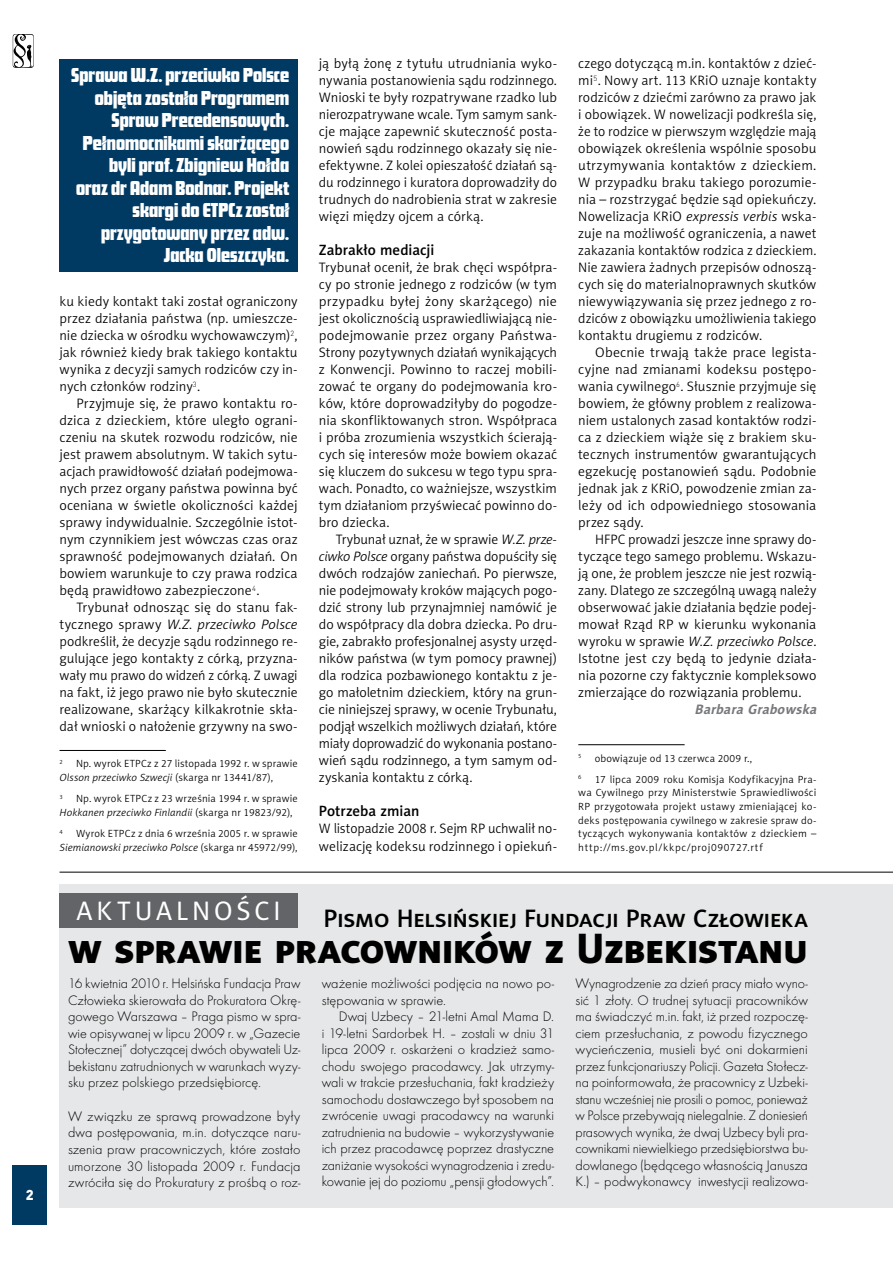
<style>
.page{position:relative;width:893px;height:1263px;background:#fff}
.page>*{position:absolute;margin:0;border:0;box-sizing:border-box;transform-origin:0 0}
.t1{font:42.75px "Naomi Sans EFN Heavy";letter-spacing:-.01em;color:#000}
.t2{font:27px "Naomi Sans EFN";letter-spacing:.145em;color:#fff}
.t3{font:25.5px "Naomi Sans EFN Medium";letter-spacing:-.005em;color:#000}
.t4{font:21px/22.5px "Futura Display PCE";color:#fff;text-align:right}
.t5{font:15px "Naomi Sans EFN Medium";color:#000}
.t6{font:300 14.25px/16.5px "Futura TCE";color:#000;text-align:justify}
.t7{font:900 14.25px "DIN Festival";color:#fff}
.t8{font:13.8px/17px "Naomi Sans EFN Light";color:#000;text-align:justify}
.t9{font:italic 700 13.8px "Naomi Sans EFN";color:#77787b}
.t10{font:10.5px/13.5px "Naomi Sans EFN Light";letter-spacing:.02em;color:#000}
.t11{font:6.15px "Naomi Sans EFN Light";color:#000}
.s1{font-style:italic}
</style>
<div class="page">
<svg style="left:13px;top:34px;width:21px;height:34px"></svg>
<hr style="left:578px;top:744px;width:107px;height:1px;background:#000">
<hr style="left:60px;top:750px;width:106px;height:1px;background:#000">
<div style="left:60px;top:60px;width:238px;height:212px;background:#003a63"></div>
<div style="left:60px;top:884px;width:833px;height:324px;background:#e6e7e8"></div>
<div style="left:60px;top:893px;width:238px;height:34px;background:#636467"></div>
<hr style="left:60px;top:872px;width:833px;height:1px;background:#000">
<div style="left:13px;top:1165px;width:34px;height:60px;background:#003a63"></div>
<p class="t7" style="left:26px;top:1185px;width:9px">2</p>
<h3 class="t4" style="left:71px;top:64px;width:220px">Sprawa W.Z. przeciwko Polsce objęta została Programem<br>Spraw Precedensowych.<br>Pełnomocnikami skarżącego byli prof. Zbigniew Hołda<br>oraz dr Adam Bodnar. Projekt skargi do ETPCz został przygotowany przez adw.<br>Jacka Oleszczyka.</h3>
<p class="t8" style="left:60px;top:293px;width:240px">ku kiedy kontakt taki został ograniczony przez działania państwa (np. umieszcze&shy;nie dziecka w ośrodku wychowawczym)<sup>2</sup>, jak również kiedy brak takiego kontaktu wynika z decyzji samych rodziców czy in&shy;nych członków rodziny<sup>3</sup>.</p>
<p class="t8" style="left:60px;top:395px;width:240px;text-indent:17px">Przyjmuje się, że prawo kontaktu ro&shy;dzica z dzieckiem, które uległo ograni&shy;czeniu na skutek rozwodu rodziców, nie jest prawem absolutnym. W takich sytu&shy;acjach prawidłowość działań podejmowa&shy;nych przez organy państwa powinna być oceniana w świetle okoliczności każdej sprawy indywidualnie. Szczególnie istot&shy;nym czynnikiem jest wówczas czas oraz sprawność podejmowanych działań. On bowiem warunkuje to czy prawa rodzica będą prawidłowo zabezpieczone<sup>4</sup>.</p>
<p class="t8" style="left:60px;top:599px;width:240px;text-indent:17px">Trybunał odnosząc się do stanu fak&shy;tycznego sprawy <span class="s1">W.Z. przeciwko Polsce </span>podkreślił, że decyzje sądu rodzinnego re&shy;gulujące jego kontakty z córką, przyzna&shy;wały mu prawo do widzeń z córką. Z uwagi na fakt, iż jego prawo nie było skutecznie realizowane, skarżący kilkakrotnie skła&shy;dał wnioski o nałożenie grzywny na swo-</p>
<p class="t11" style="left:60px;top:758px;width:5px">2</p>
<p class="t10" style="left:60px;top:757px;width:240px;text-indent:16px">Np. wyrok ETPCz z 27 listopada 1992 r. w sprawie<br><span class="s1">Olsson przeciwko Szwecji</span> (skarga nr 13441/87),</p>
<p class="t11" style="left:60px;top:793px;width:5px">3</p>
<p class="t10" style="left:60px;top:792px;width:240px;text-indent:17px">Np. wyrok ETPCz z 23 września 1994 r. w sprawie<br><span class="s1">Hokkanen przeciwko Finlandii</span> (skarga nr 19823/92),</p>
<p class="t11" style="left:60px;top:828px;width:5px">4</p>
<p class="t10" style="left:60px;top:827px;width:240px;text-align:right">Wyrok ETPCz z dnia 6 września 2005 r. w sprawie<br><span class="s1">Siemianowski przeciwko Polsce</span> (skarga nr 45972/99),</p>
<p class="t8" style="left:319px;top:55px;width:240px">ją byłą żonę z tytułu utrudniania wyko&shy;nywania postanowienia sądu rodzinnego.<br>Wnioski te były rozpatrywane rzadko lub nierozpatrywane wcale. Tym samym sank&shy;cje mające zapewnić skuteczność posta&shy;nowień sądu rodzinnego okazały się nie&shy;efektywne. Z kolei opieszałość działań są&shy;du rodzinnego i kuratora doprowadziły do trudnych do nadrobienia strat w zakresie więzi między ojcem a córką.</p>
<p class="t5" style="left:319px;top:241px;width:117px">Zabrakło mediacji</p>
<p class="t8" style="left:319px;top:259px;width:240px">Trybunał ocenił, że brak chęci współpra&shy;cy po stronie jednego z rodziców (w tym przypadku byłej żony skarżącego) nie jest okolicznością usprawiedliwiającą nie&shy;podejmowanie przez organy Państwa-Strony pozytywnych działań wynikających z Konwencji. Powinno to raczej mobili&shy;zować te organy do podejmowania kro&shy;ków, które doprowadziłyby do pogodze&shy;nia skonfliktowanych stron. Współpraca i próba zrozumienia wszystkich ścierają&shy;cych się interesów może bowiem okazać się kluczem do sukcesu w tego typu spra&shy;wach. Ponadto, co ważniejsze, wszystkim tym działaniom przyświecać powinno do&shy;bro dziecka.</p>
<p class="t8" style="left:319px;top:531px;width:240px;text-indent:17px">Trybunał uznał, że w sprawie <span class="s1">W.Z. prze&shy;ciwko Polsce</span> organy państwa dopuściły się dwóch rodzajów zaniechań. Po pierwsze, nie podejmowały kroków mających pogo&shy;dzić strony lub przynajmniej namówić je do współpracy dla dobra dziecka. Po dru&shy;gie, zabrakło profesjonalnej asysty urzęd&shy;ników państwa (w tym pomocy prawnej) dla rodzica pozbawionego kontaktu z je&shy;go małoletnim dzieckiem, który na grun&shy;cie niniejszej sprawy, w ocenie Trybunału, podjął wszelkich możliwych działań, które miały doprowadzić do wykonania postano&shy;wień sądu rodzinnego, a tym samym od&shy;zyskania kontaktu z córką.</p>
<p class="t5" style="left:319px;top:803px;width:102px">Potrzeba zmian</p>
<p class="t8" style="left:319px;top:820px;width:240px">W listopadzie 2008 r. Sejm RP uchwalił no&shy;welizację kodeksu rodzinnego i opiekuń-</p>
<p class="t8" style="left:578px;top:55px;width:240px">czego dotyczącą m.in. kontaktów z dzieć&shy;mi<sup>5</sup>. Nowy art. 113 KRiO uznaje kontakty rodziców z dziećmi zarówno za prawo jak i obowiązek. W nowelizacji podkreśla się, że to rodzice w pierwszym względzie mają obowiązek określenia wspólnie sposobu utrzymywania kontaktów z dzieckiem.<br>W przypadku braku takiego porozumie&shy;nia – rozstrzygać będzie sąd opiekuńczy.<br>Nowelizacja KRiO <span class="s1">expressis verbis</span> wska&shy;zuje na możliwość ograniczenia, a nawet zakazania kontaktów rodzica z dzieckiem.<br>Nie zawiera żadnych przepisów odnoszą&shy;cych się do materialnoprawnych skutków niewywiązywania się przez jednego z ro&shy;dziców z obowiązku umożliwienia takiego kontaktu drugiemu z rodziców.</p>
<p class="t8" style="left:578px;top:344px;width:240px;text-indent:17px">Obecnie trwają także prace legista&shy;cyjne nad zmianami kodeksu postępo&shy;wania cywilnego<sup>6</sup>. Słusznie przyjmuje się bowiem, że główny problem z realizowa&shy;niem ustalonych zasad kontaktów rodzi&shy;ca z dzieckiem wiąże się z brakiem sku&shy;tecznych instrumentów gwarantujących egzekucję postanowień sądu. Podobnie jednak jak z KRiO, powodzenie zmian za&shy;leży od ich odpowiedniego stosowania przez sądy.</p>
<p class="t8" style="left:578px;top:531px;width:240px;text-indent:17px">HFPC prowadzi jeszcze inne sprawy do&shy;tyczące tego samego problemu. Wskazu&shy;ją one, że problem jeszcze nie jest rozwią&shy;zany. Dlatego ze szczególną uwagą należy obserwować jakie działania będzie podej&shy;mował Rząd RP w kierunku wykonania wyroku w sprawie <span class="s1">W.Z. przeciwko Polsce</span>.<br>Istotne jest czy będą to jedynie działa&shy;nia pozorne czy faktycznie kompleksowo zmierzające do rozwiązania problemu.</p>
<p class="t9" style="left:695px;top:702px;width:127px">Barbara Grabowska</p>
<p class="t11" style="left:578px;top:753px;width:5px">5</p>
<p class="t10" style="left:595px;top:751px;width:159px">obowiązuje od 13 czerwca 2009 r.,</p>
<p class="t11" style="left:578px;top:774px;width:5px">6</p>
<p class="t10" style="left:578px;top:773px;width:240px;text-align:justify;text-indent:16px">17 lipca 2009 roku Komisja Kodyfikacyjna Pra&shy;wa Cywilnego przy Ministerstwie Sprawiedliwości RP przygotowała projekt ustawy zmieniającej ko&shy;deks postępowania cywilnego w zakresie spraw do&shy;tyczących wykonywania kontaktów z dzieckiem – http://ms.gov.pl/kkpc/proj090727.rtf</p>
<h2 class="t2" style="left:77px;top:895px;width:206px">AKTUALNOŚCI</h2>
<h3 class="t3" style="left:324px;top:903px;width:486px">Pismo Helsińskiej Fundacji Praw Człowieka</h3>
<h1 class="t1" style="left:68px;top:923px;width:741px">w sprawie pracowników z Uzbekistanu</h1>
<p class="t6" style="left:68px;top:975px;width:234px">16 kwietnia 2010 r. Helsińska Fundacja Praw Człowieka skierowała do Prokuratora Okrę&shy;gowego Warszawa – Praga pismo w spra&shy;wie opisywanej w lipcu 2009 r. w „Gazecie Stołecznej” dotyczącej dwóch obywateli Uz&shy;bekistanu zatrudnionych w warunkach wyzy&shy;sku przez polskiego przedsiębiorcę.</p>
<p class="t6" style="left:68px;top:1108px;width:234px">W związku ze sprawą prowadzone były dwa postępowania, m.in. dotyczące naru&shy;szenia praw pracowniczych, które zostało umorzone 30 listopada 2009 r. Fundacja zwróciła się do Prokuratury z prośbą o roz-</p>
<p class="t6" style="left:322px;top:975px;width:234px">ważenie możliwości podjęcia na nowo po&shy;stępowania w sprawie.</p>
<p class="t6" style="left:322px;top:1008px;width:234px;text-indent:17px">Dwaj Uzbecy – 21-letni Amal Mama D. i 19-letni Sardorbek H. – zostali w dniu 31 lipca 2009 r. oskarżeni o kradzież samo&shy;chodu swojego pracodawcy. Jak utrzymy&shy;wali w trakcie przesłuchania, fakt kradzieży samochodu dostawczego był sposobem na zwrócenie uwagi pracodawcy na warunki zatrudnienia na budowie – wykorzystywanie ich przez pracodawcę poprzez drastyczne zaniżanie wysokości wynagrodzenia i zredu&shy;kowanie jej do poziomu „pensji głodowych”.</p>
<p class="t6" style="left:575px;top:975px;width:234px">Wynagrodzenie za dzień pracy miało wyno&shy;sić 1 złoty. O trudnej sytuacji pracowników ma świadczyć m.in. fakt, iż przed rozpoczę&shy;ciem przesłuchania, z powodu fizycznego wycieńczenia, musieli być oni dokarmieni przez funkcjonariuszy Policji. Gazeta Stołecz&shy;na poinformowała, że pracownicy z Uzbeki&shy;stanu wcześniej nie prosili o pomoc, ponieważ w Polsce przebywają nielegalnie. Z doniesień prasowych wynika, że dwaj Uzbecy byli pra&shy;cownikami niewielkiego przedsiębiorstwa bu&shy;dowlanego (będącego własnością Janusza K.) – podwykonawcy inwestycji realizowa-</p>
</div>
